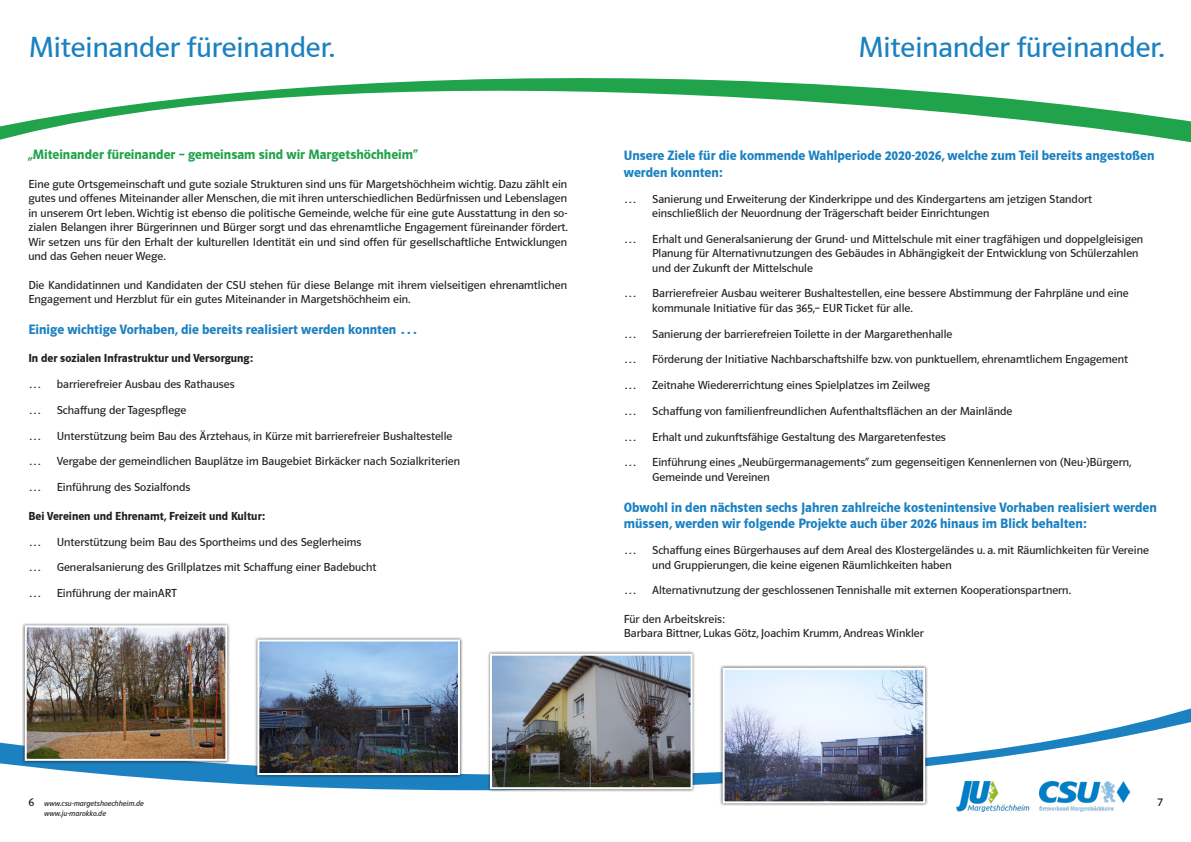
<style>
.page{position:relative;width:1191px;height:842px;background:#fff}
.page>*{position:absolute;margin:0;border:0;box-sizing:border-box;transform-origin:0 0}
.t1{font:30px "CSU Schrift 2000";color:#1b81c1}
.t2{font:700 14px/16.8px "CSU Schrift 2000";color:#1b81c1}
.t3{font:700 14px "CSU Schrift 2000";color:#20a34b}
.t4{font:12px/14.4px "CSU Schrift 2000";color:#231f20}
.t5{font:700 12px "CSU Schrift 2000";color:#231f20}
.t6{font:italic 8px "CSU Schrift 2000";color:#231f20}
.s1{font-style:normal;font-size:12px}
</style>
<div class="page">
<svg style="left:0;top:718px;width:1191px;height:94px"></svg>
<svg style="left:0;top:130px;width:1191px;height:13px"></svg>
<svg style="left:0;top:78px;width:1191px;height:52px"></svg>
<img style="left:957px;top:781px;width:73px;height:31px">
<img style="left:1039px;top:782px;width:90px;height:29px">
<div style="left:22px;top:622px;width:208px;height:142px;background:#231f20;opacity:.75"></div>
<img style="left:28px;top:628px;width:196px;height:130px">
<div style="left:25px;top:625px;width:202px;height:136px;border:2px solid #fff"></div>
<div style="left:254px;top:636px;width:209px;height:142px;background:#231f20;opacity:.75"></div>
<img style="left:260px;top:642px;width:197px;height:130px">
<div style="left:257px;top:639px;width:203px;height:136px;border:2px solid #fff"></div>
<div style="left:487px;top:650px;width:208px;height:142px;background:#231f20;opacity:.75"></div>
<img style="left:493px;top:657px;width:196px;height:129px">
<div style="left:490px;top:654px;width:202px;height:135px;border:2px solid #fff"></div>
<div style="left:719px;top:665px;width:209px;height:141px;background:#231f20;opacity:.75"></div>
<img style="left:725px;top:671px;width:197px;height:129px">
<div style="left:722px;top:668px;width:203px;height:135px;border:2px solid #fff"></div>
<h1 class="t1" style="left:28px;top:31px;width:308px">Miteinander füreinander.</h1>
<h1 class="t1" style="left:858px;top:31px;width:308px">Miteinander füreinander.</h1>
<p class="t3" style="left:28px;top:147px;width:391px">„Miteinander füreinander – gemeinsam sind wir Margetshöchheim“</p>
<p class="t4" style="left:28px;top:177px;width:541px;text-align:justify">Eine gute Ortsgemeinschaft und gute soziale Strukturen sind uns für Margetshöchheim wichtig. Dazu zählt ein gutes und offenes Miteinander aller Menschen, die mit ihren unterschiedlichen Bedürfnissen und Lebenslagen in unserem Ort leben. Wichtig ist ebenso die politische Gemeinde, welche für eine gute Ausstattung in den so&shy;zialen Belangen ihrer Bürgerinnen und Bürger sorgt und das ehrenamtliche Engagement füreinander fördert.<br>Wir setzen uns für den Erhalt der kulturellen Identität ein und sind offen für gesellschaftliche Entwicklungen und das Gehen neuer Wege.</p>
<p class="t4" style="left:28px;top:277px;width:540px">Die Kandidatinnen und Kandidaten der CSU stehen für diese Belange mit ihrem vielseitigen ehrenamtlichen<br>Engagement und Herzblut für ein gutes Miteinander in Margetshöchheim ein.</p>
<p class="t2" style="left:28px;top:321px;width:391px">Einige wichtige Vorhaben, die bereits realisiert werden konnten …</p>
<p class="t5" style="left:28px;top:352px;width:226px">In der sozialen Infrastruktur und Versorgung:</p>
<p class="t4" style="left:28px;top:377px;width:14px">…</p>
<p class="t4" style="left:57px;top:377px;width:179px">barrierefreier Ausbau des Rathauses</p>
<p class="t4" style="left:28px;top:403px;width:14px">…</p>
<p class="t4" style="left:57px;top:403px;width:131px">Schaffung der Tagespflege</p>
<p class="t4" style="left:28px;top:429px;width:14px">…</p>
<p class="t4" style="left:57px;top:429px;width:397px">Unterstützung beim Bau des Ärztehaus, in Kürze mit barrierefreier Bushaltestelle</p>
<p class="t4" style="left:28px;top:454px;width:14px">…</p>
<p class="t4" style="left:57px;top:454px;width:405px">Vergabe der gemeindlichen Bauplätze im Baugebiet Birkäcker nach Sozialkriterien</p>
<p class="t4" style="left:28px;top:480px;width:14px">…</p>
<p class="t4" style="left:57px;top:480px;width:135px">Einführung des Sozialfonds</p>
<p class="t5" style="left:28px;top:509px;width:238px">Bei Vereinen und Ehrenamt, Freizeit und Kultur:</p>
<p class="t4" style="left:28px;top:534px;width:14px">…</p>
<p class="t4" style="left:57px;top:534px;width:306px">Unterstützung beim Bau des Sportheims und des Seglerheims</p>
<p class="t4" style="left:28px;top:560px;width:14px">…</p>
<p class="t4" style="left:57px;top:560px;width:321px">Generalsanierung des Grillplatzes mit Schaffung einer Badebucht</p>
<p class="t4" style="left:28px;top:586px;width:14px">…</p>
<p class="t4" style="left:57px;top:586px;width:121px">Einführung der mainART</p>
<p class="t2" style="left:624px;top:147px;width:532px">Unsere Ziele für die kommende Wahlperiode 2020-2026, welche zum Teil bereits angestoßen werden konnten:</p>
<p class="t4" style="left:624px;top:192px;width:14px">…</p>
<p class="t4" style="left:652px;top:192px;width:441px">Sanierung und Erweiterung der Kinderkrippe und des Kindergartens am jetzigen Standort einschließlich der Neuordnung der Trägerschaft beider Einrichtungen</p>
<p class="t4" style="left:624px;top:232px;width:14px">…</p>
<p class="t4" style="left:652px;top:232px;width:492px">Erhalt und Generalsanierung der Grund- und Mittelschule mit einer tragfähigen und doppelgleisigen<br>Planung für Alternativnutzungen des Gebäudes in Abhängigkeit der Entwicklung von Schülerzahlen und der Zukunft der Mittelschule</p>
<p class="t4" style="left:624px;top:286px;width:14px">…</p>
<p class="t4" style="left:652px;top:286px;width:478px">Barrierefreier Ausbau weiterer Bushaltestellen, eine bessere Abstimmung der Fahrpläne und eine kommunale Initiative für das 365,– EUR Ticket für alle.</p>
<p class="t4" style="left:624px;top:326px;width:14px">…</p>
<p class="t4" style="left:652px;top:326px;width:302px">Sanierung der barrierefreien Toilette in der Margarethenhalle</p>
<p class="t4" style="left:624px;top:352px;width:14px">…</p>
<p class="t4" style="left:652px;top:352px;width:477px">Förderung der Initiative Nachbarschaftshilfe bzw. von punktuellem, ehrenamtlichem Engagement</p>
<p class="t4" style="left:624px;top:378px;width:14px">…</p>
<p class="t4" style="left:652px;top:378px;width:279px">Zeitnahe Wiedererrichtung eines Spielplatzes im Zeilweg</p>
<p class="t4" style="left:624px;top:404px;width:14px">…</p>
<p class="t4" style="left:652px;top:404px;width:361px">Schaffung von familienfreundlichen Aufenthaltsflächen an der Mainlände</p>
<p class="t4" style="left:624px;top:429px;width:14px">…</p>
<p class="t4" style="left:652px;top:429px;width:295px">Erhalt und zukunftsfähige Gestaltung des Margaretenfestes</p>
<p class="t4" style="left:624px;top:455px;width:14px">…</p>
<p class="t4" style="left:652px;top:455px;width:481px">Einführung eines „Neubürgermanagements“ zum gegenseitigen Kennenlernen von (Neu-)Bürgern,<br>Gemeinde und Vereinen</p>
<p class="t2" style="left:624px;top:499px;width:534px">Obwohl in den nächsten sechs Jahren zahlreiche kostenintensive Vorhaben realisiert werden müssen, werden wir folgende Projekte auch über 2026 hinaus im Blick behalten:</p>
<p class="t4" style="left:624px;top:543px;width:14px">…</p>
<p class="t4" style="left:652px;top:543px;width:498px">Schaffung eines Bürgerhauses auf dem Areal des Klostergeländes u. a. mit Räumlichkeiten für Vereine und Gruppierungen, die keine eigenen Räumlichkeiten haben</p>
<p class="t4" style="left:624px;top:583px;width:14px">…</p>
<p class="t4" style="left:652px;top:583px;width:420px">Alternativnutzung der geschlossenen Tennishalle mit externen Kooperationspartnern.</p>
<p class="t4" style="left:624px;top:612px;width:301px">Für den Arbeitskreis:<br>Barbara Bittner, Lukas Götz, Joachim Krumm, Andreas Winkler</p>
<p class="t6" style="left:28px;top:799px;width:117px"><span class="s1">6</span> www.csu-margetshoechheim.de</p>
<p class="t4" style="left:1157px;top:795px;width:7px">7</p>
<p class="t6" style="left:44px;top:809px;width:63px">www.ju-marokko.de</p>
</div>
